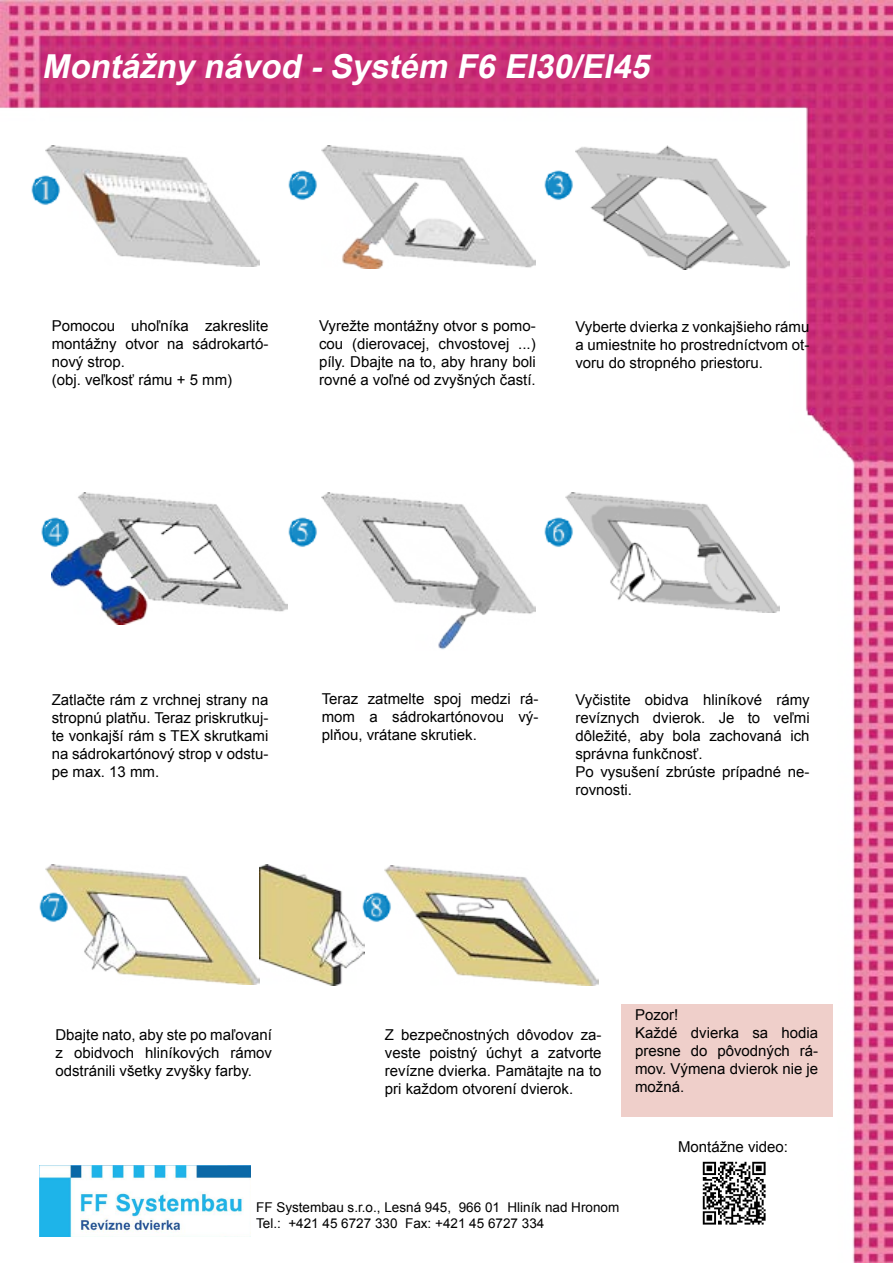
<style>
.page{position:relative;width:893px;height:1263px;background:#fff}
.page>*{position:absolute;margin:0;border:0;box-sizing:border-box;transform-origin:0 0}
.t1{font:italic 700 33px "Arial";color:#fff}
.t2{font:15px/18px "Arial";color:#000;text-align:justify}
.t3{font:13.5px/16.2px "Arial";color:#000}
</style>
<div class="page">
<img style="left:0;top:0;width:893px;height:1263px">
<img style="left:45px;top:146px;width:214px;height:120px">
<img style="left:322px;top:146px;width:214px;height:122px">
<img style="left:575px;top:146px;width:214px;height:123px">
<img style="left:52px;top:493px;width:235px;height:131px">
<img style="left:322px;top:493px;width:214px;height:157px">
<img style="left:565px;top:493px;width:214px;height:120px">
<img style="left:45px;top:864px;width:214px;height:120px">
<img style="left:259px;top:864px;width:105px;height:122px">
<img style="left:385px;top:866px;width:214px;height:120px">
<div style="left:621px;top:1004px;width:212px;height:112px;background:#efcfca"></div>
<img style="left:28px;top:172px;width:35px;height:36px">
<img style="left:285px;top:166px;width:35px;height:36px">
<img style="left:541px;top:166px;width:34px;height:36px">
<img style="left:37px;top:514px;width:35px;height:36px">
<img style="left:285px;top:514px;width:35px;height:36px">
<img style="left:541px;top:514px;width:34px;height:36px">
<img style="left:359px;top:889px;width:35px;height:36px">
<img style="left:36px;top:888px;width:35px;height:36px">
<img style="left:696px;top:1154px;width:76px;height:77px">
<img style="left:40px;top:1166px;width:211px;height:70px">
<h1 class="t1" style="left:42px;top:44px;width:617px">Montážny návod -Systém F6 EI30/EI45</h1>
<p class="t2" style="left:52px;top:317px;width:218px;text-align:left">Pomocou uhoľníka zakreslite montážny otvor na sádrokartó&shy;nový strop.<br>(obj. veľkosť rámu + 5 mm)</p>
<p class="t2" style="left:319px;top:317px;width:218px">Vyrežte montážny otvor s pomo&shy;cou (dierovacej, chvostovej ...) píly. Dbajte na to, aby hrany boli rovné a voľné od zvyšných častí.</p>
<p class="t2" style="left:575px;top:318px;width:236px">Vyberte dvierka z vonkajšieho rámu a umiestnite ho prostredníctvom ot&shy;voru do stropného priestoru.</p>
<p class="t2" style="left:52px;top:691px;width:218px">Zatlačte rám z vrchnej strany na stropnú platňu. Teraz priskrutkuj&shy;te vonkajší rám s TEX skrutkami na sádrokartónový strop v odstu&shy;pe max. 13 mm.</p>
<p class="t2" style="left:322px;top:690px;width:218px">Teraz zatmelte spoj medzi rá&shy;mom a sádrokartónovou vý&shy;plňou, vrátane skrutiek.</p>
<p class="t2" style="left:575px;top:691px;width:236px;text-align:left">Vyčistite obidva hliníkové rámy revíznych dvierok. Je to veľmi dôležité, aby bola zachovaná ich správna funkčnosť.<br>Po vysušení zbrúste prípadné ne&shy;rovnosti.</p>
<p class="t2" style="left:55px;top:1026px;width:218px">Dbajte nato, aby ste po maľovaní z obidvoch hliníkových rámov odstránili všetky zvyšky farby.</p>
<p class="t2" style="left:385px;top:1026px;width:218px">Z bezpečnostných dôvodov za&shy;veste poistný úchyt a zatvorte revízne dvierka. Pamätajte na to pri každom otvorení dvierok.</p>
<p class="t2" style="left:635px;top:1006px;width:185px;text-align:left">Pozor!<br>Každé dvierka sa hodia presne do pôvodných rá&shy;mov. Výmena dvierok nie je možná.</p>
<p class="t2" style="left:678px;top:1137px;width:112px">Montážne video:</p>
<p class="t3" style="left:256px;top:1199px;width:365px">FF Systembau s.r.o., Lesná 945, 966 01 Hliník nad Hronom<br>Tel.: +421 45 6727 330 Fax: +421 45 6727 334</p>
</div>
